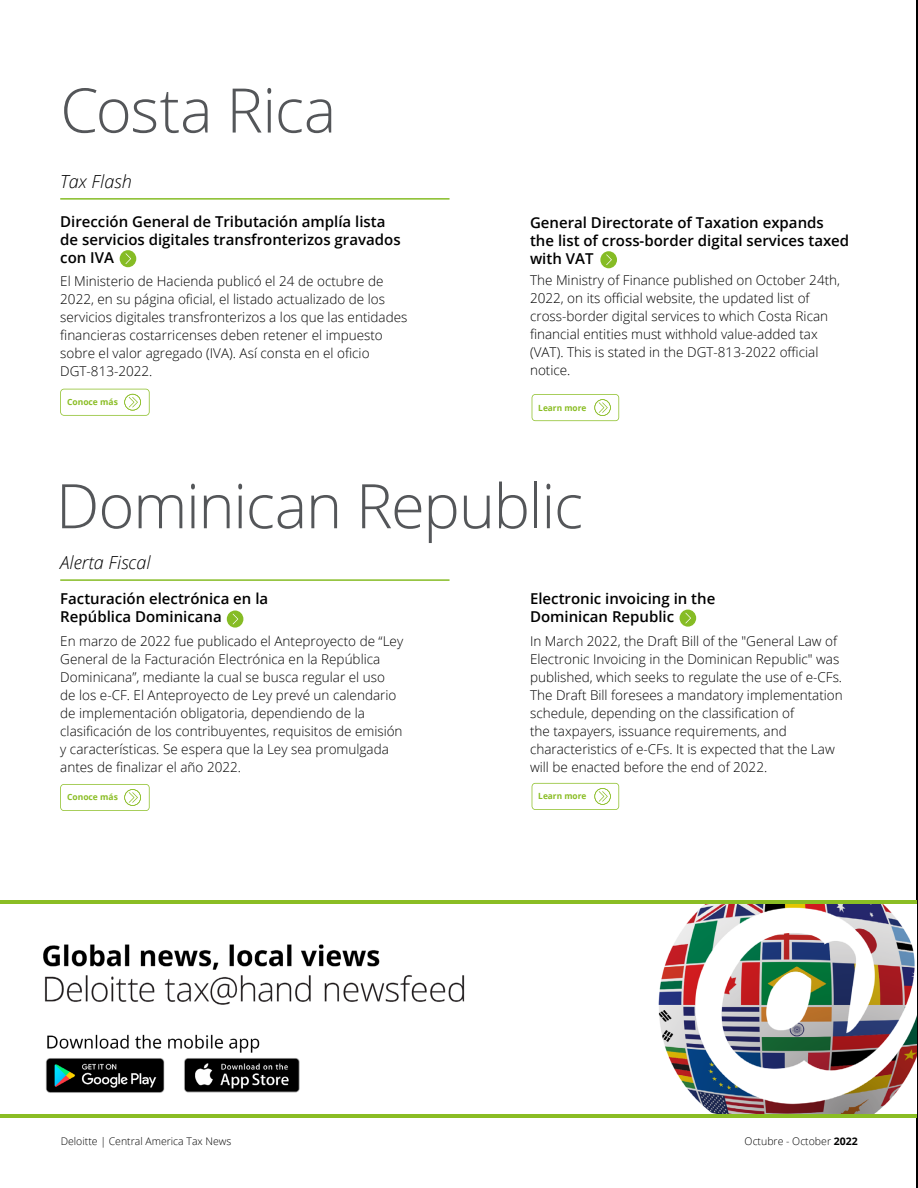
<style>
.page{position:relative;width:918px;height:1188px;background:#fff}
.page>*{position:absolute;margin:0;border:0;box-sizing:border-box;transform-origin:0 0}
.t1{font:300 61.5px "Open Sans";letter-spacing:-.02em;color:#545659}
.t2{font:italic 300 18px "Open Sans";color:#000101}
.t3{font:600 15px/18px "Open Sans";color:#000}
.t4{font:300 13.5px/18px "Open Sans";color:#000101}
.t5{font:300 10.5px "Open Sans";color:#000101}
.t6{font:700 8.55px "Open Sans";color:#8abd24}
.s1{font-weight:700}
</style>
<div class="page">
<hr style="left:917px;top:0;width:1px;height:1188px;background:#000">
<div style="left:0;top:900px;width:917px;height:218px;background:#8abd24"></div>
<img style="left:0;top:904px;width:917px;height:210px">
<svg style="left:600px;top:251px;width:17px;height:17px"></svg>
<svg style="left:120px;top:250px;width:16px;height:17px"></svg>
<hr style="left:60px;top:198px;width:390px;height:2px;background:#86bc25">
<svg style="left:532px;top:394px;width:87px;height:27px"></svg>
<svg style="left:60px;top:389px;width:90px;height:27px"></svg>
<svg style="left:680px;top:610px;width:16px;height:17px"></svg>
<svg style="left:227px;top:611px;width:16px;height:17px"></svg>
<hr style="left:60px;top:579px;width:390px;height:2px;background:#86bc25">
<svg style="left:532px;top:783px;width:87px;height:27px"></svg>
<svg style="left:60px;top:784px;width:90px;height:27px"></svg>
<h1 class="t1" style="left:60px;top:68px;width:278px">Costa Rica</h1>
<h2 class="t2" style="left:60px;top:169px;width:73px">Tax Flash</h2>
<p class="t3" style="left:60px;top:212px;width:342px">Dirección General de Tributación amplía lista de servicios digitales transfronterizos gravados con IVA</p>
<p class="t4" style="left:60px;top:272px;width:349px">El Ministerio de Hacienda publicó el 24 de octubre de 2022, en su página oficial, el listado actualizado de los servicios digitales transfronterizos a los que las entidades financieras costarricenses deben retener el impuesto sobre el valor agregado (IVA). Así consta en el oficio DGT-813-2022.</p>
<p class="t4" style="left:530px;top:271px;width:312px">The Ministry of Finance published on October 24th, 2022, on its official website, the updated list of cross-border digital services to which Costa Rican financial entities must withhold value-added tax (VAT). This is stated in the DGT-813-2022 official notice.</p>
<p class="t3" style="left:530px;top:213px;width:321px">General Directorate of Taxation expands the list of cross-border digital services taxed with VAT</p>
<p class="t6" style="left:67px;top:396px;width:52px">Conoce más</p>
<p class="t6" style="left:538px;top:401px;width:50px">Learn more</p>
<h1 class="t1" style="left:56px;top:464px;width:529px">Dominican Republic</h1>
<h2 class="t2" style="left:60px;top:550px;width:92px">Alerta Fiscal</h2>
<p class="t3" style="left:60px;top:589px;width:209px">Facturación electrónica en la<br>República Dominicana</p>
<p class="t4" style="left:60px;top:631px;width:344px">En marzo de 2022 fue publicado el Anteproyecto de “Ley General de la Facturación Electrónica en la República Dominicana”, mediante la cual se busca regular el uso de los e-CF. El Anteproyecto de Ley prevé un calendario de implementación obligatoria, dependiendo de la clasificación de los contribuyentes, requisitos de emisión y características. Se espera que la Ley sea promulgada antes de finalizar el año 2022.</p>
<p class="t4" style="left:530px;top:631px;width:314px">In March 2022, the Draft Bill of the "General Law of Electronic Invoicing in the Dominican Republic" was published, which seeks to regulate the use of e-CFs.<br>The Draft Bill foresees a mandatory implementation schedule, depending on the classification of<br>the taxpayers, issuance requirements, and characteristics of e-CFs. It is expected that the Law will be enacted before the end of 2022.</p>
<p class="t3" style="left:530px;top:589px;width:187px">Electronic invoicing in the<br>Dominican Republic</p>
<p class="t6" style="left:67px;top:791px;width:52px">Conoce más</p>
<p class="t6" style="left:538px;top:790px;width:50px">Learn more</p>
<p class="t5" style="left:61px;top:1134px;width:172px">Deloitte | Central America Tax News</p>
<p class="t5" style="left:745px;top:1134px;width:115px">Octubre - October <span class="s1">2022</span></p>
</div>
